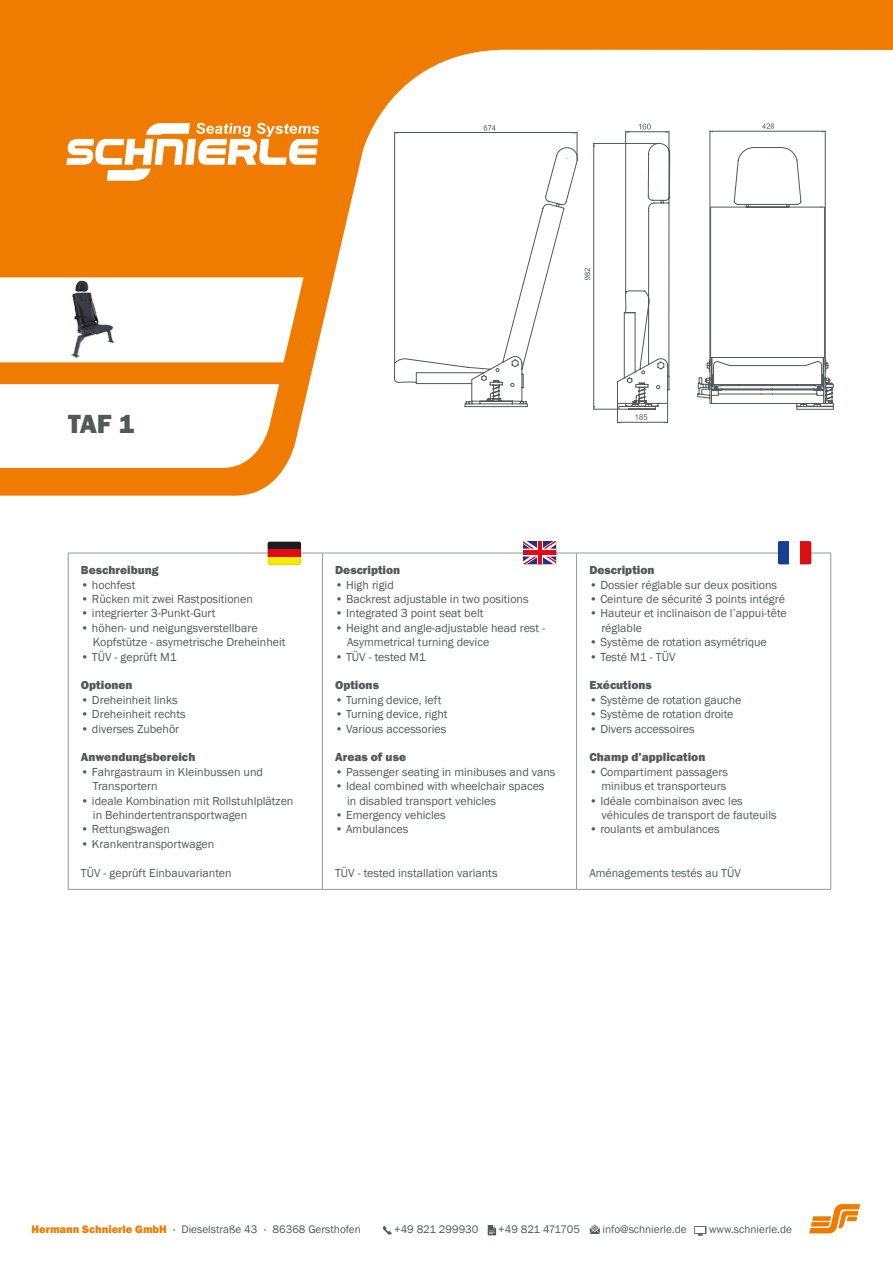
<style>
.page{position:relative;width:893px;height:1263px;background:#fff}
.page>*{position:absolute;margin:0;border:0;box-sizing:border-box;transform-origin:0 0}
.t1{font:800 27px "Franklin Gothic";color:#535958}
.t2{font:12px/14.4px "Franklin Gothic";color:#535958}
.t3{font:800 12px "Franklin Gothic";color:#535958}
.t4{font:11.25px "Franklin Gothic";color:#535958}
.s1{font-weight:800;color:#ef7c00}
.s2{font-size:12px}
</style>
<div class="page">
<svg style="left:0;top:0;width:893px;height:567px"></svg>
<hr style="left:68px;top:553px;width:254px;height:1px;background:#949999">
<hr style="left:68px;top:553px;width:1px;height:336px;background:#949999">
<hr style="left:322px;top:553px;width:255px;height:1px;background:#949999">
<hr style="left:322px;top:553px;width:1px;height:336px;background:#949999">
<hr style="left:577px;top:553px;width:254px;height:1px;background:#949999">
<hr style="left:576px;top:553px;width:1px;height:336px;background:#949999">
<hr style="left:830px;top:553px;width:1px;height:336px;background:#949999">
<hr style="left:68px;top:889px;width:254px;height:1px;background:#949999">
<hr style="left:322px;top:889px;width:255px;height:1px;background:#949999">
<hr style="left:577px;top:889px;width:254px;height:1px;background:#949999">
<svg style="left:66px;top:123px;width:253px;height:58px"></svg>
<div style="left:268px;top:549px;width:33px;height:8px;background:#e30a15"></div>
<div style="left:268px;top:542px;width:33px;height:7px;background:#1c1c1b"></div>
<div style="left:268px;top:557px;width:33px;height:8px;background:#fdeb00"></div>
<svg style="left:523px;top:541px;width:33px;height:23px"></svg>
<hr style="left:538px;top:541px;width:4px;height:23px;background:#e30a15">
<div style="left:523px;top:550px;width:33px;height:5px;background:#e30a15"></div>
<div style="left:778px;top:541px;width:11px;height:23px;background:#174290"></div>
<div style="left:789px;top:541px;width:11px;height:23px;background:#fff"></div>
<div style="left:800px;top:541px;width:11px;height:23px;background:#dd1014"></div>
<svg style="left:382px;top:1225px;width:10px;height:10px"></svg>
<svg style="left:590px;top:1224px;width:10px;height:10px"></svg>
<svg style="left:488px;top:1225px;width:8px;height:10px"></svg>
<svg style="left:694px;top:1226px;width:12px;height:9px"></svg>
<div style="left:695px;top:1227px;width:10px;height:6px;background:#fff"></div>
<svg style="left:809px;top:1204px;width:51px;height:29px"></svg>
<svg style="left:394px;top:131px;width:440px;height:279px"></svg>
<svg style="left:639px;top:124px;width:12px;height:6px"></svg>
<hr style="left:713px;top:131px;width:109px;height:1px;background:#535958">
<hr style="left:710px;top:131px;width:1px;height:227px;background:#535958">
<hr style="left:825px;top:131px;width:1px;height:227px;background:#535958">
<svg style="left:762px;top:123px;width:12px;height:6px"></svg>
<hr style="left:397px;top:132px;width:177px;height:1px;background:#535958">
<hr style="left:394px;top:132px;width:1px;height:231px;background:#535958">
<svg style="left:574px;top:131px;width:4px;height:30px"></svg>
<svg style="left:484px;top:125px;width:12px;height:6px"></svg>
<hr style="left:593px;top:146px;width:1px;height:260px;background:#535958">
<hr style="left:593px;top:143px;width:66px;height:1px;background:#535958">
<svg style="left:584px;top:268px;width:6px;height:12px"></svg>
<hr style="left:620px;top:422px;width:45px;height:1px;background:#535958">
<svg style="left:664px;top:404px;width:4px;height:19px"></svg>
<svg style="left:593px;top:404px;width:28px;height:19px"></svg>
<svg style="left:635px;top:414px;width:12px;height:6px"></svg>
<img style="left:68px;top:277px;width:50px;height:82px">
<h1 class="t1" style="left:68px;top:407px;width:68px">TAF 1</h1>
<p class="t3" style="left:81px;top:562px;width:79px">Beschreibung</p>
<p class="t2" style="left:81px;top:578px;width:56px">• hochfest</p>
<p class="t2" style="left:81px;top:592px;width:173px">• Rücken mit zwei Rastpositionen</p>
<p class="t2" style="left:81px;top:606px;width:136px">• integrierter 3-Punkt-Gurt</p>
<p class="t2" style="left:93px;top:621px;width:194px;text-indent:-12px">• höhen- und neigungsverstellbare<br>Kopfstütze - asymetrische Dreheinheit</p>
<p class="t2" style="left:81px;top:650px;width:97px">• TÜV - geprüft M1</p>
<p class="t3" style="left:81px;top:678px;width:53px">Optionen</p>
<p class="t2" style="left:81px;top:693px;width:98px">• Dreheinheit links</p>
<p class="t2" style="left:81px;top:707px;width:106px">• Dreheinheit rechts</p>
<p class="t2" style="left:81px;top:722px;width:100px">• diverses Zubehör</p>
<p class="t3" style="left:81px;top:750px;width:116px">Anwendungsbereich</p>
<p class="t2" style="left:93px;top:765px;width:172px;text-indent:-12px">• Fahrgastraum in Kleinbussen und<br>Transportern</p>
<p class="t2" style="left:93px;top:794px;width:202px;text-indent:-12px">• ideale Kombination mit Rollstuhlplätzen in Behindertentransportwagen</p>
<p class="t2" style="left:81px;top:822px;width:91px">• Rettungswagen</p>
<p class="t2" style="left:81px;top:837px;width:135px">• Krankentransportwagen</p>
<p class="t2" style="left:81px;top:866px;width:152px">TÜV - geprüft Einbauvarianten</p>
<p class="t3" style="left:335px;top:562px;width:67px">Description</p>
<p class="t2" style="left:335px;top:578px;width:60px">• High rigid</p>
<p class="t2" style="left:335px;top:592px;width:195px">• Backrest adjustable in two positions</p>
<p class="t2" style="left:335px;top:606px;width:150px">• Integrated 3 point seat belt</p>
<p class="t2" style="left:347px;top:621px;width:200px;text-indent:-12px">• Height and angle-adjustable head rest -<br>Asymmetrical turning device</p>
<p class="t2" style="left:335px;top:650px;width:92px">• TÜV - tested M1</p>
<p class="t3" style="left:335px;top:678px;width:45px">Options</p>
<p class="t2" style="left:335px;top:693px;width:108px">• Turning device, left</p>
<p class="t2" style="left:335px;top:707px;width:114px">• Turning device, right</p>
<p class="t2" style="left:335px;top:722px;width:113px">• Various accessories</p>
<p class="t3" style="left:335px;top:750px;width:72px">Areas of use</p>
<p class="t2" style="left:335px;top:765px;width:222px">• Passenger seating in minibuses and vans</p>
<p class="t2" style="left:347px;top:779px;width:199px;text-indent:-12px">• Ideal combined with wheelchair spaces in disabled transport vehicles</p>
<p class="t2" style="left:335px;top:808px;width:112px">• Emergency vehicles</p>
<p class="t2" style="left:335px;top:822px;width:75px">• Ambulances</p>
<p class="t2" style="left:335px;top:866px;width:164px">TÜV - tested installation variants</p>
<p class="t3" style="left:589px;top:562px;width:67px">Description</p>
<p class="t2" style="left:589px;top:578px;width:189px">• Dossier réglable sur deux positions</p>
<p class="t2" style="left:589px;top:592px;width:197px">• Ceinture de sécurité 3 points intégré</p>
<p class="t2" style="left:601px;top:606px;width:187px;text-indent:-12px">• Hauteur et inclinaison de l’appui-tête réglable</p>
<p class="t2" style="left:589px;top:635px;width:179px">• Système de rotation asymétrique</p>
<p class="t2" style="left:589px;top:650px;width:88px">• Testé M1 - TÜV</p>
<p class="t3" style="left:589px;top:678px;width:64px">Exécutions</p>
<p class="t2" style="left:589px;top:693px;width:154px">• Système de rotation gauche</p>
<p class="t2" style="left:589px;top:707px;width:146px">• Système de rotation droite</p>
<p class="t2" style="left:589px;top:722px;width:107px">• Divers accessoires</p>
<p class="t3" style="left:589px;top:750px;width:118px">Champ d’application</p>
<p class="t2" style="left:589px;top:765px;width:140px;text-align:right">• Compartiment passagers minibus et transporteurs</p>
<p class="t2" style="left:601px;top:794px;width:177px;text-indent:-12px">• Idéale combinaison avec les véhicules de transport de fauteuils</p>
<p class="t2" style="left:589px;top:822px;width:132px">• roulants et ambulances</p>
<p class="t2" style="left:589px;top:866px;width:153px">Aménagements testés au TÜV</p>
<p class="t4" style="left:31px;top:1222px;width:331px"><span class="s1">Hermann Schnierle GmbH</span> <span class="s2">·</span> Dieselstraße 43 <span class="s2">·</span> 86368 Gersthofen</p>
<p class="t4" style="left:394px;top:1223px;width:86px">+49 821 299930</p>
<p class="t4" style="left:498px;top:1223px;width:83px">+49 821 471705</p>
<p class="t4" style="left:603px;top:1223px;width:86px">info@schnierle.de</p>
<p class="t4" style="left:709px;top:1223px;width:84px">www.schnierle.de</p>
</div>
